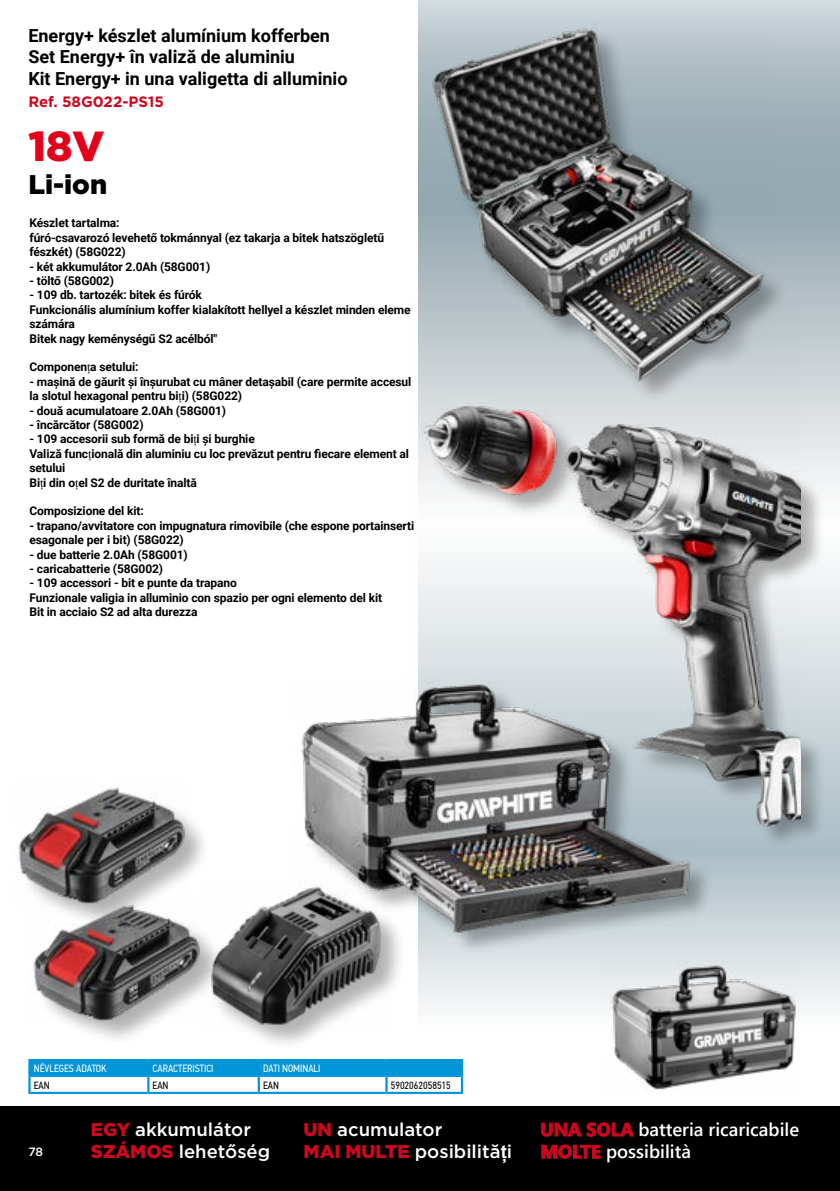
<style>
.page{position:relative;width:840px;height:1191px;background:#fff}
.page>*{position:absolute;margin:0;border:0;box-sizing:border-box;transform-origin:0 0}
.t1{font:900 42px "Gotham";color:#e2001a}
.t2{font:900 27px "Gotham";color:#000}
.t3{font:500 18.4px/22.2px "Gotham";color:#fff}
.t4{font:600 18.4px "Segoe UI";color:#fff}
.t5{font:700 18px/21.6px "Roboto";color:#000}
.t6{font:700 15px "Gotham";color:#cd071e}
.t7{font:700 12px/14.4px "Roboto";letter-spacing:-.01em;color:#000}
.t8{font:500 12px "Gotham";color:#fff}
.t9{font:10.4px "PF Din Text Cond Pro";color:#fff}
.t10{font:10.4px "PF Din Text Cond Pro";color:#000}
.s1{font-family:"Times New Roman";font-weight:400}
.s2{font-weight:900;color:#cd071e}
.s3{font-family:"Arial";font-weight:700}
.s4{font-weight:700;color:#cd071e}
</style>
<div class="page">
<img style="left:0;top:0;width:839px;height:1191px">
<h3 class="t5" style="left:28px;top:24px;width:320px">Energy+ készlet alumínium kofferben<br>Set Energy+ în valiză de aluminiu<br>Kit Energy+ in una valigetta di alluminio</h3>
<p class="t6" style="left:28px;top:92px;width:137px">Ref. 58G022-PS15</p>
<h1 class="t1" style="left:28px;top:117px;width:78px">18V</h1>
<h2 class="t2" style="left:28px;top:165px;width:80px">Li-ion</h2>
<p class="t7" style="left:29px;top:215px;width:356px">Készlet tartalma:<br>fúró-csavarozó levehető tokmánnyal (ez takarja a bitek hatszögletű fészkét) (58G022)</p>
<p class="t7" style="left:29px;top:259px;width:182px">- két akkumulátor 2.0Ah (58G001)</p>
<p class="t7" style="left:29px;top:273px;width:86px">- töltő (58G002)</p>
<p class="t7" style="left:29px;top:287px;width:382px">- 109 db. tartozék: bitek és fúrók<br>Funkcionális alumínium koffer kialakított hellyel a készlet minden eleme számára<br>Bitek nagy keménységű S2 acélból"</p>
<p class="t7" style="left:29px;top:359px;width:110px">Componen<span class="s1">ț</span>a setului:</p>
<p class="t7" style="left:29px;top:374px;width:383px">- mașină de găurit și înșurubat cu mâner detașabil (care permite accesul la slotul hexagonal pentru bi<span class="s1">ț</span>i) (58G022)</p>
<p class="t7" style="left:29px;top:403px;width:198px">- două acumulatoare 2.0Ah (58G001)</p>
<p class="t7" style="left:29px;top:417px;width:115px">- încărcător (58G002)</p>
<p class="t7" style="left:29px;top:431px;width:381px">- 109 accesorii sub formă de bi<span class="s1">ț</span>i și burghie<br>Valiză func<span class="s1">ț</span>ională din aluminiu cu loc prevăzut pentru fiecare element al setului<br>Bi<span class="s1">ț</span>i din o<span class="s1">ț</span>el S2 de duritate înaltă</p>
<p class="t7" style="left:29px;top:503px;width:116px">Composizione del kit:</p>
<p class="t7" style="left:29px;top:518px;width:386px">- trapano/avvitatore con impugnatura rimovibile (che espone portainserti esagonale per i bit) (58G022)</p>
<p class="t7" style="left:29px;top:547px;width:160px">- due batterie 2.0Ah (58G001)</p>
<p class="t7" style="left:29px;top:561px;width:135px">- caricabatterie (58G002)</p>
<p class="t7" style="left:29px;top:575px;width:354px">- 109 accessori - bit e punte da trapano<br>Funzionale valigia in alluminio con spazio per ogni elemento del kit<br>Bit in acciaio S2 ad alta durezza</p>
<p class="t9" style="left:34px;top:1062px;width:74px">NÉVLEGES ADATOK</p>
<p class="t9" style="left:152px;top:1062px;width:62px">CARACTERISTICI</p>
<p class="t9" style="left:263px;top:1062px;width:59px">DATI NOMINALI</p>
<p class="t10" style="left:34px;top:1079px;width:17px">EAN</p>
<p class="t10" style="left:152px;top:1079px;width:17px">EAN</p>
<p class="t10" style="left:263px;top:1079px;width:17px">EAN</p>
<p class="t10" style="left:390px;top:1079px;width:62px">5902062058515</p>
<h3 class="t3" style="left:91px;top:1118px;width:181px"><span class="s2">EGY</span> akkumulátor<br><span class="s2">SZÁMOS</span> lehetőség</h3>
<h3 class="t3" style="left:303px;top:1118px;width:210px"><span class="s2">UN</span> acumulator<br><span class="s2">MAI MULTE</span> posibilită<span class="s3">ț</span>i</h3>
<h3 class="t4" style="left:540px;top:1112px;width:260px"><span class="s4">UNA SOLA</span> batteria ricaricabile</h3>
<p class="t8" style="left:28px;top:1144px;width:16px">78</p>
<h3 class="t4" style="left:540px;top:1134px;width:152px"><span class="s4">MOLTE</span> possibilità</h3>
</div>
